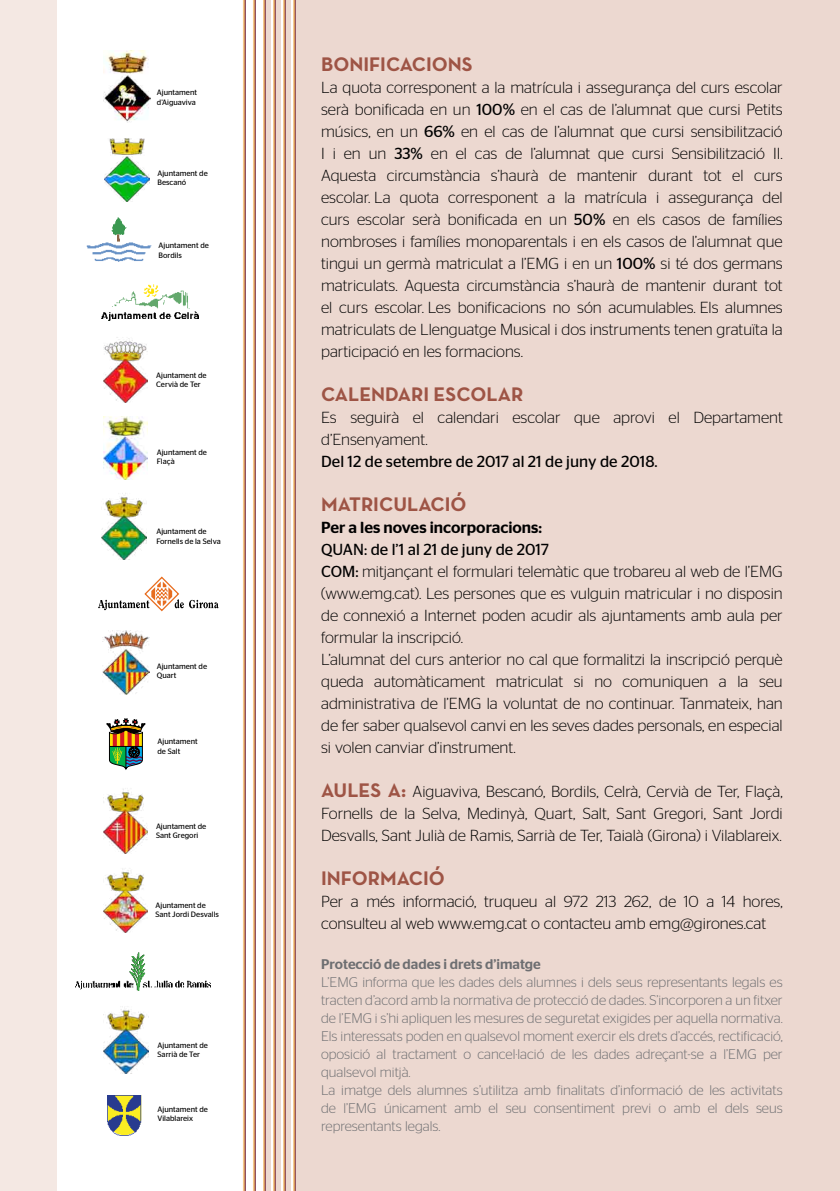
<style>
.page{position:relative;width:840px;height:1191px;background:#fff}
.page>*{position:absolute;margin:0;border:0;box-sizing:border-box;transform-origin:0 0}
.t1{font:20px "Neutra Text Bold SC";color:#9e5445}
.t2{font:300 16px/22px "Stag Sans";color:#000}
.t3{font:16px "Stag Sans";color:#000}
.t4{font:500 16px "Stag Sans";color:#000}
.t5{font:300 14px/18px "Stag Sans";color:#6d6e71}
.t6{font:500 14px "Stag Sans";color:#6d6e71}
.t7{font:7.8px/9.4px "Stag Sans";color:#000}
.s1{font-weight:400}
.s2{font-family:"Neutra Text Bold SC";font-weight:400;font-size:20px;color:#9e5445}
</style>
<div class="page">
<div style="left:263px;top:0;width:576px;height:1191px;background:#ecd8d0"></div>
<div style="left:0;top:0;width:57px;height:1191px;background:#f4e8e3"></div>
<svg style="left:291px;top:0;width:4px;height:1191px;background:#f2d8bb"></svg>
<svg style="left:281px;top:0;width:4px;height:1191px;background:#f1d7bb"></svg>
<svg style="left:271px;top:0;width:4px;height:1191px;background:#f1d6ba"></svg>
<svg style="left:263px;top:0;width:2px;height:1191px;background:#e2ad76"></svg>
<svg style="left:253px;top:0;width:2px;height:1191px;background:#e2ac75"></svg>
<svg style="left:243px;top:0;width:2px;height:1191px;background:#e1ab74"></svg>
<img style="left:103px;top:51px;width:48px;height:71px">
<img style="left:104px;top:1006px;width:44px;height:67px">
<svg style="left:117px;top:1135px;width:14px;height:1px"></svg>
<img style="left:107px;top:1095px;width:35px;height:40px">
<img style="left:103px;top:868px;width:44px;height:64px">
<img style="left:104px;top:789px;width:44px;height:64px">
<svg style="left:106px;top:718px;width:40px;height:52px"></svg>
<img style="left:103px;top:630px;width:46px;height:64px">
<img style="left:102px;top:493px;width:44px;height:66px">
<img style="left:104px;top:337px;width:43px;height:65px">
<img style="left:102px;top:290px;width:96px;height:31px">
<img style="left:142px;top:284px;width:19px;height:16px">
<img style="left:86px;top:242px;width:65px;height:20px">
<img style="left:111px;top:217px;width:16px;height:17px">
<img style="left:110px;top:234px;width:16px;height:10px">
<img style="left:104px;top:138px;width:45px;height:63px">
<img style="left:129px;top:952px;width:17px;height:39px">
<img style="left:142px;top:980px;width:69px;height:11px">
<img style="left:75px;top:980px;width:59px;height:11px">
<svg style="left:98px;top:576px;width:120px;height:36px"></svg>
<img style="left:103px;top:416px;width:44px;height:63px">
<p class="t7" style="left:157px;top:88px;width:42px">Ajuntament d’Aiguaviva</p>
<p class="t7" style="left:157px;top:168px;width:52px">Ajuntament de<br>Bescanó</p>
<p class="t7" style="left:158px;top:241px;width:52px">Ajuntament de<br>Bordils</p>
<p class="t7" style="left:156px;top:370px;width:52px">Ajuntament de<br>Cervià de Ter</p>
<p class="t7" style="left:157px;top:447px;width:52px">Ajuntament de<br>Flaçà</p>
<p class="t7" style="left:156px;top:527px;width:66px">Ajuntament de<br>Fornells de la Selva</p>
<p class="t7" style="left:157px;top:661px;width:52px">Ajuntament de<br>Quart</p>
<p class="t7" style="left:157px;top:736px;width:42px">Ajuntament de Salt</p>
<p class="t7" style="left:156px;top:821px;width:52px">Ajuntament de<br>Sant Gregori</p>
<p class="t7" style="left:155px;top:900px;width:65px">Ajuntament de<br>Sant Jordi Desvalls</p>
<p class="t7" style="left:157px;top:1040px;width:52px">Ajuntament de<br>Sarrià de Ter</p>
<p class="t7" style="left:157px;top:1104px;width:52px">Ajuntament de<br>Vilablareix</p>
<p class="t1" style="left:321px;top:51px;width:13px">BONIFICACIONS</p>
<p class="t2" style="left:321px;top:76px;width:463px;text-align:justify">La quota corresponent a la matrícula i assegurança del curs escolar serà bonificada en un <span class="s1">100%</span> en el cas de l’alumnat que cursi Petits músics, en un <span class="s1">66%</span> en el cas de l’alumnat que cursi sensibilització I i en un <span class="s1">33%</span> en el cas de l’alumnat que cursi Sensibilització II.<br>Aquesta circumstància s’haurà de mantenir durant tot el curs escolar. La quota corresponent a la matrícula i assegurança del curs escolar serà bonificada en un <span class="s1">50%</span> en els casos de famílies nombroses i famílies monoparentals i en els casos de l’alumnat que tingui un germà matriculat a l’EMG i en un <span class="s1">100%</span> si té dos germans matriculats. Aquesta circumstància s’haurà de mantenir durant tot el curs escolar. Les bonificacions no són acumulables. Els alumnes matriculats de Llenguatge Musical i dos instruments tenen gratuïta la participació en les formacions.</p>
<p class="t1" style="left:321px;top:381px;width:88px">CALEN DARI</p>
<p class="t1" style="left:433px;top:381px;width:14px">ESCO</p>
<p class="t1" style="left:486px;top:381px;width:25px">LAR</p>
<p class="t2" style="left:321px;top:406px;width:463px">Es seguirà el calendari escolar que aprovi el Departament d’Ensenyament.</p>
<p class="t3" style="left:321px;top:452px;width:338px">Del 12 de setembre de 2017 al 21 de juny de 2018.</p>
<p class="t1" style="left:321px;top:491px;width:29px">MATRICU</p>
<p class="t1" style="left:407px;top:491px;width:61px">LACIÓ</p>
<p class="t4" style="left:321px;top:518px;width:222px">Per a les noves incorporacions:</p>
<p class="t2" style="left:321px;top:538px;width:463px"><span class="s1">QUAN: de l’1 al 21 de juny de 2017<br>COM:</span> mitjançant el formulari telemàtic que trobareu al web de l’EMG (www.emg.cat). Les persones que es vulguin matricular i no disposin de connexió a Internet poden acudir als ajuntaments amb aula per formular la inscripció.<br>L’alumnat del curs anterior no cal que formalitzi la inscripció perquè queda automàticament matriculat si no comuniquen a la seu administrativa de l’EMG la voluntat de no continuar. Tanmateix, han de fer saber qualsevol canvi en les seves dades personals, en especial si volen canviar d’instrument.</p>
<p class="t2" style="left:321px;top:780px;width:463px;text-align:justify"><span class="s2">AULES A:</span> Aiguaviva, Bescanó, Bordils, Celrà, Cervià de Ter, Flaçà, Fornells de la Selva, Medinyà, Quart, Salt, Sant Gregori, Sant Jordi Desvalls, Sant Julià de Ramis, Sarrià de Ter, Taialà (Girona) i Vilablareix.</p>
<p class="t1" style="left:321px;top:865px;width:20px">INFORMACI</p>
<p class="t1" style="left:428px;top:865px;width:17px">Ó</p>
<p class="t2" style="left:321px;top:890px;width:463px">Per a més informació, truqueu al 972 213 262, de 10 a 14 hores, consulteu al web www.emg.cat o contacteu amb emg@girones.cat</p>
<p class="t6" style="left:321px;top:956px;width:221px">Protecció de dades i drets d’imatge</p>
<p class="t5" style="left:321px;top:973px;width:463px">L’EMG informa que les dades dels alumnes i dels seus representants legals es tracten d’acord amb la normativa de protecció de dades. S’incorporen a un fitxer de l’EMG i s’hi apliquen les mesures de seguretat exigides per aquella normativa.<br>Els interessats poden en qualsevol moment exercir els drets d’accés, rectificació, oposició al tractament o cancel·lació de les dades adreçant-se a l’EMG per qualsevol mitjà.<br>La imatge dels alumnes s’utilitza amb finalitats d’informació de les activitats de l’EMG únicament amb el seu consentiment previ o amb el dels seus representants legals.</p>
</div>
